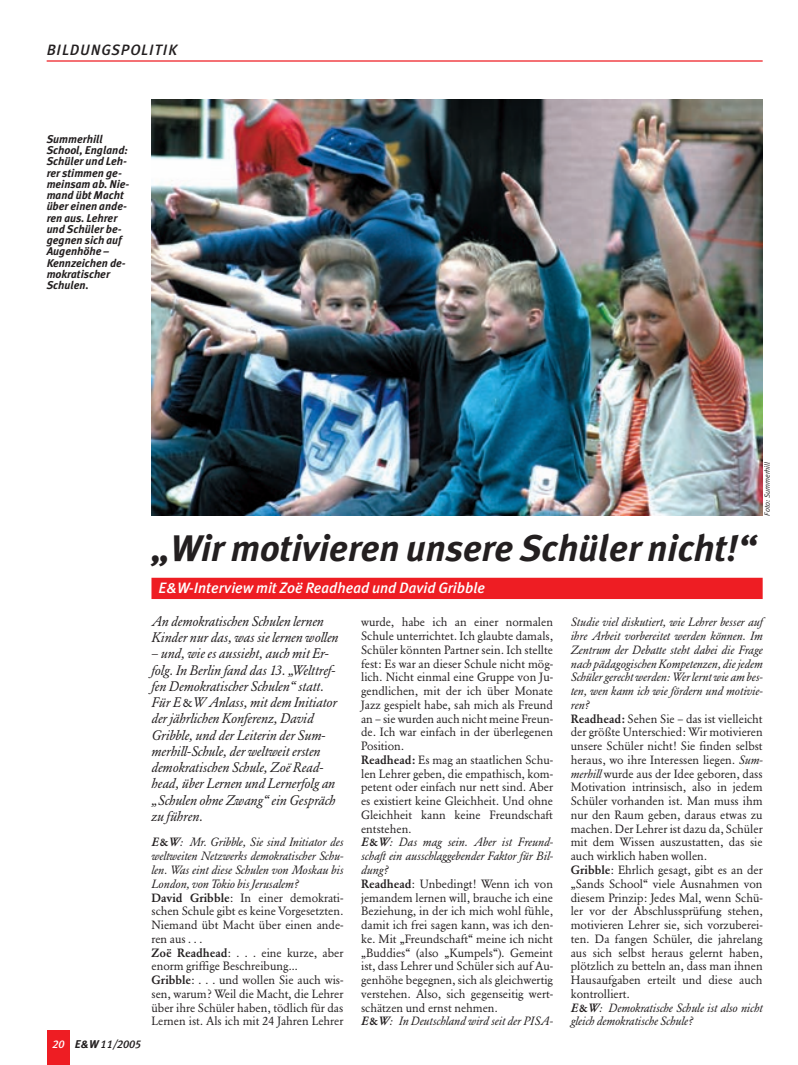
<style>
.page{position:relative;width:798px;height:1065px;background:#fff}
.page>*{position:absolute;margin:0;border:0;box-sizing:border-box;transform-origin:0 0}
.t1{font:italic 700 36.88px "Meta Plus";color:#231f20}
.t2{font:italic 500 15px "Meta Plus";color:#fff}
.t3{font:italic 500 15px "Meta Plus";letter-spacing:.055em;color:#231f20}
.t4{font:italic 13.75px/16.2px "Garamond BSK";color:#231f20}
.t5{font:11.88px/13.8px "Garamond BSK";color:#231f20}
.t6{font:italic 700 11.25px/11.2px "Meta Plus";color:#231f20}
.t7{font:italic 11.25px "Meta Plus Medium Caps";color:#231f20}
.t8{font:italic 7.5px "Meta Plus Normal";color:#231f20}
.s1{font-style:normal}
.s2{font-weight:500;font-style:italic}
.s3{font-weight:500}
.s4{font-style:italic}
.s5{color:#fff}
.s6{font-family:"Meta Plus";font-weight:700}
</style>
<div class="page">
<img style="left:46px;top:60px;width:717px;height:1004px">
<p class="t3" style="left:47px;top:44px;width:132px">BILDUNGSPOLITIK</p>
<p class="t6" style="left:47px;top:134px;width:84px">Summerhill<br>School, England:<br>Schüler und Leh&shy;rer stimmen ge&shy;meinsam ab. Nie&shy;mand übt Macht über einen ande&shy;ren aus. Lehrer und Schüler be&shy;gegnen sich auf<br>Augenhöhe –<br>Kennzeichen de&shy;mokratischer<br>Schulen.</p>
<p class="t8" style="left:764px;top:515px;width:55px;rotate:-90deg">Foto: Summerhill</p>
<p class="t1" style="left:152px;top:533px;width:605px">„Wir motivieren unsere Schüler nicht!“</p>
<p class="t2" style="left:159px;top:581px;width:328px">E&amp;W-Interview mit Zoë Readhead und David Gribble</p>
<p class="t4" style="left:151px;top:614px;width:188px">An demokratischen Schulen lernen<br>Kinder nur das, was sie lernen wollen</p>
<p class="t4" style="left:151px;top:646px;width:187px">– und, wie es aussieht, auch mit Er&shy;folg. In Berlin fand das 13. „Welttref&shy;fen Demokratischer Schulen“ statt.<br>Für E<span class="s1">&amp;</span>W Anlass, mit dem Initiator der jährlichen Konferenz, David<br>Gribble, und der Leiterin der Sum&shy;merhill-Schule, der weltweit ersten demokratischen Schule, Zoë Read&shy;head, über Lernen und Lernerfolg an „Schulen ohne Zwang“ ein Gespräch zu führen.</p>
<p class="t5" style="left:151px;top:836px;width:193px"><span class="s2">E</span><span class="s3">&amp;</span><span class="s2">W</span><span class="s4">: Mr. Gribble, Sie sind Initiator des weltweiten Netzwerks demokratischer Schu&shy;len. Was eint diese Schulen von Moskau bis London, von Tokio bis Jerusalem?<br></span><span class="s3">David Gribble</span>: In einer demokrati&shy;schen Schule gibt es keine Vorgesetzten.<br>Niemand übt Macht über einen ande&shy;ren aus . . .<br><span class="s3">Zoë Readhead</span>: . . . eine kurze, aber enorm griffige Beschreibung...<br><span class="s3">Gribble</span>: . . . und wollen Sie auch wis&shy;sen, warum? Weil die Macht, die Lehrer über ihre Schüler haben, tödlich für das Lernen ist. Als ich mit 24 Jahren Lehrer</p>
<p class="t5" style="left:361px;top:616px;width:193px">wurde, habe ich an einer normalen Schule unterrichtet. Ich glaubte damals, Schüler könnten Partner sein. Ich stellte fest: Es war an dieser Schule nicht mög&shy;lich. Nicht einmal eine Gruppe von Ju&shy;gendlichen, mit der ich über Monate Jazz gespielt habe, sah mich als Freund an – sie wurden auch nicht meine Freun&shy;de. Ich war einfach in der überlegenen Position.<br><span class="s3">Readhead:</span> Es mag an staatlichen Schu&shy;len Lehrer geben, die empathisch, kom&shy;petent oder einfach nur nett sind. Aber es existiert keine Gleichheit. Und ohne Gleichheit kann keine Freundschaft entstehen.<br><span class="s2">E</span><span class="s3">&amp;</span><span class="s2">W</span><span class="s4">: Das mag sein. Aber ist Freund&shy;schaft ein ausschlaggebender Faktor für Bil&shy;dung?<br></span><span class="s3">Readhead</span>: Unbedingt! Wenn ich von jemandem lernen will, brauche ich eine Beziehung, in der ich mich wohl fühle, damit ich frei sagen kann, was ich den&shy;ke. Mit „Freundschaft“ meine ich nicht „Buddies“ (also „Kumpels“). Gemeint ist, dass Lehrer und Schüler sich auf Au&shy;genhöhe begegnen, sich als gleichwertig verstehen. Also, sich gegenseitig wert&shy;schätzen und ernst nehmen.<br><span class="s2">E</span><span class="s3">&amp;</span><span class="s2">W</span><span class="s4">: In Deutschland wird seit der PISA-</span></p>
<p class="t5" style="left:571px;top:616px;width:193px"><span class="s4">Studie viel diskutiert, wie Lehrer besser auf ihre Arbeit vorbereitet werden können. Im Zentrum der Debatte steht dabei die Frage nach pädagogischen Kompetenzen, die jedem Schüler gerecht werden: Wer lernt wie am bes&shy;ten, wen kann ich wie fördern und motivie&shy;ren?<br></span><span class="s3">Readhead:</span> Sehen Sie – das ist vielleicht der größte Unterschied: Wir motivieren unsere Schüler nicht! Sie finden selbst heraus, wo ihre Interessen liegen. <span class="s4">Sum&shy;merhill</span> wurde aus der Idee geboren, dass Motivation intrinsisch, also in jedem Schüler vorhanden ist. Man muss ihm nur den Raum geben, daraus etwas zu machen. Der Lehrer ist dazu da, Schüler mit dem Wissen auszustatten, das sie auch wirklich haben wollen.<br><span class="s3">Gribble</span>: Ehrlich gesagt, gibt es an der „Sands School“ viele Ausnahmen von diesem Prinzip: Jedes Mal, wenn Schü&shy;ler vor der Abschlussprüfung stehen, motivieren Lehrer sie, sich vorzuberei&shy;ten. Da fangen Schüler, die jahrelang aus sich selbst heraus gelernt haben, plötzlich zu betteln an, dass man ihnen Hausaufgaben erteilt und diese auch kontrolliert.<br><span class="s2">E</span><span class="s3">&amp;</span><span class="s2">W</span><span class="s4">: Demokratische Schule ist also nicht gleich demokratische Schule?</span></p>
<p class="t7" style="left:52px;top:1037px;width:90px"><span class="s5">20</span> <span class="s6">E&amp;W</span> 11/2005</p>
</div>
